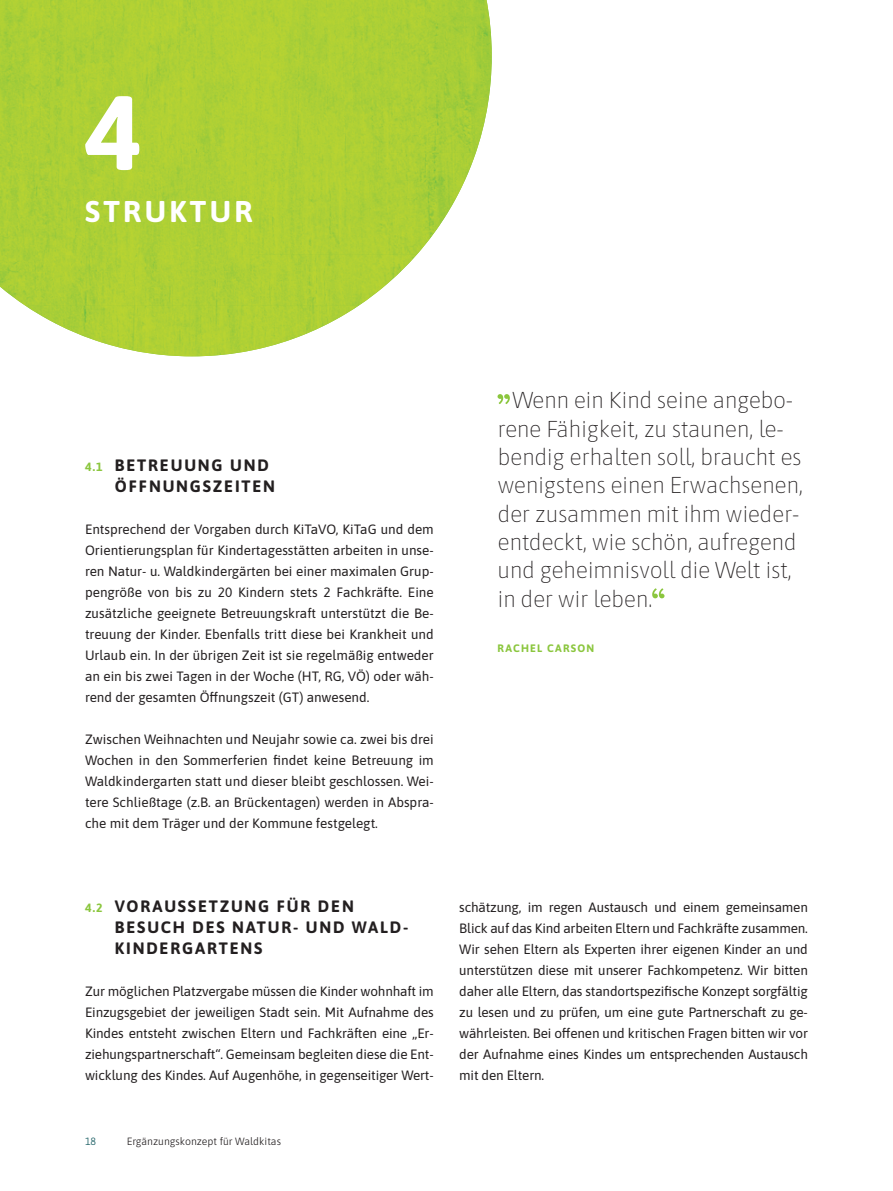
<style>
.page{position:relative;width:893px;height:1191px;background:#fff}
.page>*{position:absolute;margin:0;border:0;box-sizing:border-box;transform-origin:0 0}
.t1{font:700 105px "Asap";color:#fff}
.t2{font:700 30px "Asap";letter-spacing:.11em;color:#fff}
.t3{font:100 22.95px/28.3px "Asap";letter-spacing:-.02em;color:#231f20}
.t4{font:700 16.5px/21px "Asap";letter-spacing:.11em;color:#231f20}
.t5{font:13.5px/21px "Asap";letter-spacing:-.01em;color:#231f20;text-align:justify}
.t6{font:700 10.8px "Asap";letter-spacing:.11em;color:#8bc63e}
.t7{font:300 10.5px "Asap";color:#231f20}
.t8{font:300 10.5px "Asap";color:#0b5358}
.s1{font-size:12px;color:#8bc63e}
</style>
<div class="page">
<img style="left:0;top:0;width:492px;height:153px">
<img style="left:0;top:153px;width:476px;height:102px">
<img style="left:0;top:254px;width:417px;height:52px">
<img style="left:25px;top:305px;width:334px;height:51px">
<svg style="left:497px;top:394px;width:13px;height:10px"></svg>
<svg style="left:652px;top:588px;width:12px;height:10px"></svg>
<h1 class="t1" style="left:85px;top:60px;width:58px">4</h1>
<h2 class="t2" style="left:85px;top:191px;width:169px">STRUKTUR</h2>
<p class="t4" style="left:115px;top:454px;width:162px;text-indent:-30px"><span class="s1">4.1</span> BETREUUNG UND<br>ÖFFNUNGSZEITEN</p>
<p class="t5" style="left:85px;top:518px;width:350px">Entsprechend der Vorgaben durch KiTaVO, KiTaG und dem Orientierungsplan für Kindertagesstätten arbeiten in unse&shy;ren Natur- u. Waldkindergärten bei einer maximalen Grup&shy;pengröße von bis zu 20 Kindern stets 2 Fachkräfte. Eine zusätzliche geeignete Betreuungskraft unterstützt die Be&shy;treuung der Kinder. Ebenfalls tritt diese bei Krankheit und Urlaub ein. In der übrigen Zeit ist sie regelmäßig entweder an ein bis zwei Tagen in der Woche (HT, RG, VÖ) oder wäh&shy;rend der gesamten Öffnungszeit (GT) anwesend.</p>
<p class="t5" style="left:85px;top:728px;width:350px">Zwischen Weihnachten und Neujahr sowie ca. zwei bis drei Wochen in den Sommerferien findet keine Betreuung im Waldkindergarten statt und dieser bleibt geschlossen. Wei&shy;tere Schließtage (z.B. an Brückentagen) werden in Abspra&shy;che mit dem Träger und der Kommune festgelegt.</p>
<h3 class="t3" style="left:497px;top:385px;width:307px;text-indent:15px">Wenn ein Kind seine angebo&shy;rene Fähigkeit, zu staunen, le&shy;bendig erhalten soll, braucht es wenigstens einen Erwachsenen, der zusammen mit ihm wieder&shy;entdeckt, wie schön, aufregend und geheimnisvoll die Welt ist, in der wir leben.</h3>
<p class="t6" style="left:498px;top:640px;width:98px">RACHEL CARSON</p>
<p class="t4" style="left:115px;top:895px;width:295px;text-indent:-30px"><span class="s1">4.2</span> VORAUSSETZUNG FÜR DEN<br>BESUCH DES NATUR- UND WALD-<br>KINDERGARTENS</p>
<p class="t5" style="left:85px;top:980px;width:350px">Zur möglichen Platzvergabe müssen die Kinder wohnhaft im Einzugsgebiet der jeweiligen Stadt sein. Mit Aufnahme des Kindes entsteht zwischen Eltern und Fachkräften eine „Er&shy;ziehungspartnerschaft“. Gemeinsam begleiten diese die Ent&shy;wicklung des Kindes. Auf Augenhöhe, in gegenseitiger Wert-</p>
<p class="t8" style="left:85px;top:1133px;width:13px">18</p>
<p class="t7" style="left:127px;top:1133px;width:156px">Ergänzungskonzept für Waldkitas</p>
<p class="t5" style="left:459px;top:896px;width:350px">schätzung, im regen Austausch und einem gemeinsamen Blick auf das Kind arbeiten Eltern und Fachkräfte zusammen.<br>Wir sehen Eltern als Experten ihrer eigenen Kinder an und unterstützen diese mit unserer Fachkompetenz. Wir bitten daher alle Eltern, das standortspezifische Konzept sorgfältig zu lesen und zu prüfen, um eine gute Partnerschaft zu ge&shy;währleisten. Bei offenen und kritischen Fragen bitten wir vor der Aufnahme eines Kindes um entsprechenden Austausch mit den Eltern.</p>
</div>
